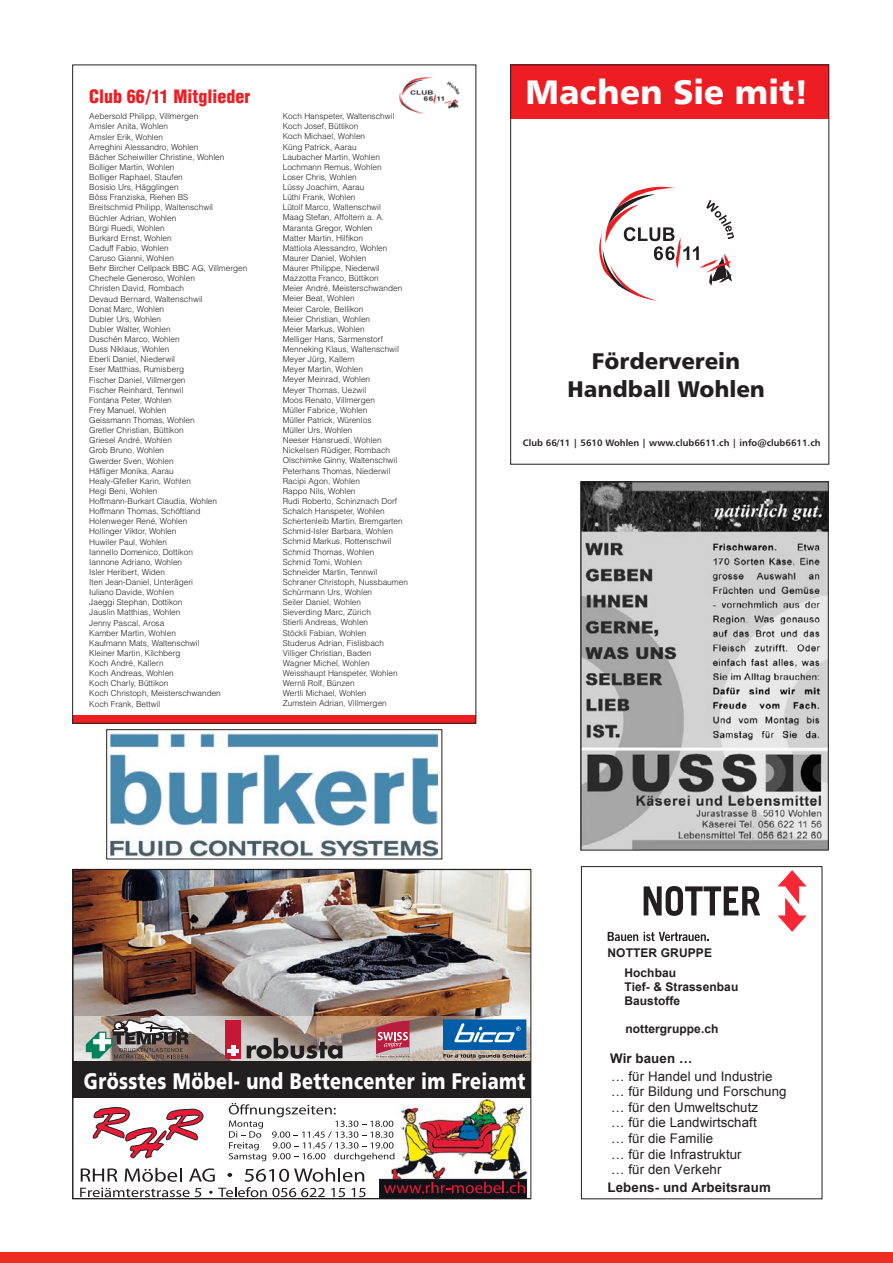
<style>
.page{position:relative;width:893px;height:1263px;background:#fff}
.page>*{position:absolute;margin:0;border:0;box-sizing:border-box;transform-origin:0 0}
.t1{font:33.9px "Humanist 777 BT Black B";color:#fff}
.t2{font:22.65px/27.8px "Humanist 777 BT Black B";color:#231f20;text-align:center}
.t3{font:900 22.5px "Frutiger";letter-spacing:.02em;color:#fff;scale:.8 1}
.t4{font:900 condensed 18px "Helvetica LT Std";color:#ee1d23}
.t5{font:13.35px/15.6px "Arial";letter-spacing:.01em;color:#231f20}
.t6{font:700 13.35px "Arial";letter-spacing:.01em;color:#231f20}
.t7{font:700 12px/20.1px "Arial";letter-spacing:.01em;color:#231f20}
.t8{font:9.3px "Humanist 777 BT Bold B";color:#231f20}
.t9{font:300 8.25px/10.1px "Helvetica LT Std";color:#231f20}
</style>
<div class="page">
<div style="left:0;top:1252px;width:893px;height:11px;background:#ee2e22"></div>
<svg style="left:599px;top:187px;width:135px;height:114px"></svg>
<div style="left:511px;top:65px;width:318px;height:54px;background:#ee1d23"></div>
<img style="left:109px;top:731px;width:329px;height:125px">
<div style="left:106px;top:729px;width:336px;height:130px;border:1px solid #231f20"></div>
<img style="left:399px;top:77px;width:60px;height:37px">
<div style="left:72px;top:715px;width:404px;height:9px;background:#ee1d23"></div>
<img style="left:74px;top:871px;width:455px;height:326px">
<div style="left:72px;top:869px;width:459px;height:330px;border:1px solid #231f20"></div>
<div style="left:581px;top:866px;width:241px;height:333px;border:1px solid #231f20"></div>
<svg style="left:608px;top:932px;width:30px;height:9px"></svg>
<svg style="left:644px;top:932px;width:65px;height:9px"></svg>
<svg style="left:644px;top:886px;width:116px;height:30px"></svg>
<svg style="left:778px;top:870px;width:29px;height:62px"></svg>
<img style="left:582px;top:483px;width:245px;height:365px">
<div style="left:580px;top:481px;width:249px;height:369px;border:1px solid #231f20"></div>
<h3 class="t4" style="left:89px;top:85px;width:163px">Club 66/11 Mitglieder</h3>
<p class="t9" style="left:89px;top:111px;width:160px">Aebersold Philipp, Villmergen<br>Amsler Anita, Wohlen<br>Amsler Erik, Wohlen<br>Arreghini Alessandro, Wohlen<br>Bächer Scheiwiller Christine, Wohlen<br>Bolliger Martin, Wohlen<br>Bolliger Raphael, Staufen<br>Bosisio Urs, Hägglingen<br>Böss Franziska, Riehen BS<br>Breitschmid Philipp, Waltenschwil<br>Büchler Adrian, Wohlen<br>Bürgi Ruedi, Wohlen<br>Burkard Ernst, Wohlen<br>Caduff Fabio, Wohlen<br>Caruso Gianni, Wohlen<br>Behr Bircher Cellpack BBC AG, Villmergen<br>Chechele Generoso, Wohlen<br>Christen David, Rombach<br>Devaud Bernard, Waltenschwil<br>Donat Marc, Wohlen<br>Dubler Urs, Wohlen<br>Dubler Walter, Wohlen<br>Duschén Marco, Wohlen<br>Duss Niklaus, Wohlen<br>Eberli Daniel, Niederwil<br>Eser Matthias, Rumisberg<br>Fischer Daniel, Villmergen<br>Fischer Reinhard, Tennwil<br>Fontana Peter, Wohlen<br>Frey Manuel, Wohlen<br>Geissmann Thomas, Wohlen<br>Gretler Christian, Büttikon<br>Griesel André, Wohlen<br>Grob Bruno, Wohlen<br>Gwerder Sven, Wohlen<br>Häfliger Monika, Aarau<br>Healy-Gfeller Karin, Wohlen<br>Hegi Beni, Wohlen<br>Hoffmann-Burkart Claudia, Wohlen<br>Hoffmann Thomas, Schöftland<br>Holenweger René, Wohlen<br>Hollinger Viktor, Wohlen<br>Huwiler Paul, Wohlen<br>Iannello Domenico, Dottikon<br>Iannone Adriano, Wohlen<br>Isler Heribert, Widen<br>Iten Jean-Daniel, Unterägeri<br>Iuliano Davide, Wohlen<br>Jaeggi Stephan, Dottikon<br>Jauslin Matthias, Wohlen<br>Jenny Pascal, Arosa<br>Kamber Martin, Wohlen<br>Kaufmann Mats, Waltenschwil<br>Kleiner Martin, Kilchberg<br>Koch André, Kallern<br>Koch Andreas, Wohlen<br>Koch Charly, Büttikon<br>Koch Christoph, Meisterschwanden<br>Koch Frank, Bettwil</p>
<p class="t9" style="left:283px;top:111px;width:127px">Koch Hanspeter, Waltenschwil<br>Koch Josef, Büttikon<br>Koch Michael, Wohlen<br>Küng Patrick, Aarau<br>Laubacher Martin, Wohlen<br>Lochmann Remus, Wohlen<br>Loser Chris, Wohlen<br>Lüssy Joachim, Aarau<br>Lüthi Frank, Wohlen<br>Lütolf Marco, Waltenschwil<br>Maag Stefan, Affoltern a. A.<br>Maranta Gregor, Wohlen<br>Matter Martin, Hilfikon<br>Mattiola Alessandro, Wohlen<br>Maurer Daniel, Wohlen<br>Maurer Philippe, Niederwil<br>Mazzotta Franco, Büttikon<br>Meier André, Meisterschwanden<br>Meier Beat, Wohlen<br>Meier Carole, Bellikon<br>Meier Christian, Wohlen<br>Meier Markus, Wohlen<br>Melliger Hans, Sarmenstorf<br>Menneking Klaus, Waltenschwil<br>Meyer Jürg, Kallern<br>Meyer Martin, Wohlen<br>Meyer Meinrad, Wohlen<br>Meyer Thomas, Uezwil<br>Moos Renato, Villmergen<br>Müller Fabrice, Wohlen<br>Müller Patrick, Würenlos<br>Müller Urs, Wohlen<br>Neeser Hansruedi, Wohlen<br>Nickelsen Rüdiger, Rombach<br>Olschimke Ginny, Waltenschwil<br>Peterhans Thomas, Niederwil<br>Racipi Agon, Wohlen<br>Rappo Nils, Wohlen<br>Rudi Roberto, Schinznach Dorf<br>Schalch Hanspeter, Wohlen<br>Schertenleib Martin, Bremgarten<br>Schmid-Isler Barbara, Wohlen<br>Schmid Markus, Rottenschwil<br>Schmid Thomas, Wohlen<br>Schmid Tomi, Wohlen<br>Schneider Martin, Tennwil<br>Schraner Christoph, Nussbaumen<br>Schürmann Urs, Wohlen<br>Seiler Daniel, Wohlen<br>Sieverding Marc, Zürich<br>Stierli Andreas, Wohlen<br>Stöckli Fabian, Wohlen<br>Studerus Adrian, Fislisbach<br>Villiger Christian, Baden<br>Wagner Michel, Wohlen<br>Weisshaupt Hanspeter, Wohlen<br>Wernli Rolf, Bünzen<br>Wertli Michael, Wohlen<br>Zumstein Adrian, Villmergen</p>
<h1 class="t1" style="left:526px;top:70px;width:285px">Machen Sie mit!</h1>
<h2 class="t2" style="left:567px;top:346px;width:199px">Förderverein<br>Handball Wohlen</h2>
<p class="t8" style="left:523px;top:437px;width:299px">Club 66/11 | 5610 Wohlen | www.club6611.ch | info@club6611.ch</p>
<h3 class="t3" style="left:84px;top:1067px;width:553px">Grösstes Möbel- und Bettencenter im Freiamt</h3>
<h3 class="t7" style="left:624px;top:943px;width:89px;text-indent:-17px">NOTTER GRUPPE<br>Hochbau</h3>
<h3 class="t7" style="left:624px;top:980px;width:116px;line-height:14px">Tief- &amp; Strassenbau<br>Baustoffe</h3>
<h3 class="t7" style="left:625px;top:1018px;width:95px">nottergruppe.ch</h3>
<h3 class="t6" style="left:610px;top:1050px;width:84px">Wir bauen …</h3>
<h3 class="t5" style="left:611px;top:1069px;width:177px">… für Handel und Industrie … für Bildung und Forschung … für den Umweltschutz<br>… für die Landwirtschaft<br>… für die Familie<br>… für die Infrastruktur<br>… für den Verkehr</h3>
<h3 class="t6" style="left:607px;top:1178px;width:165px">Lebens- und Arbeitsraum</h3>
</div>
